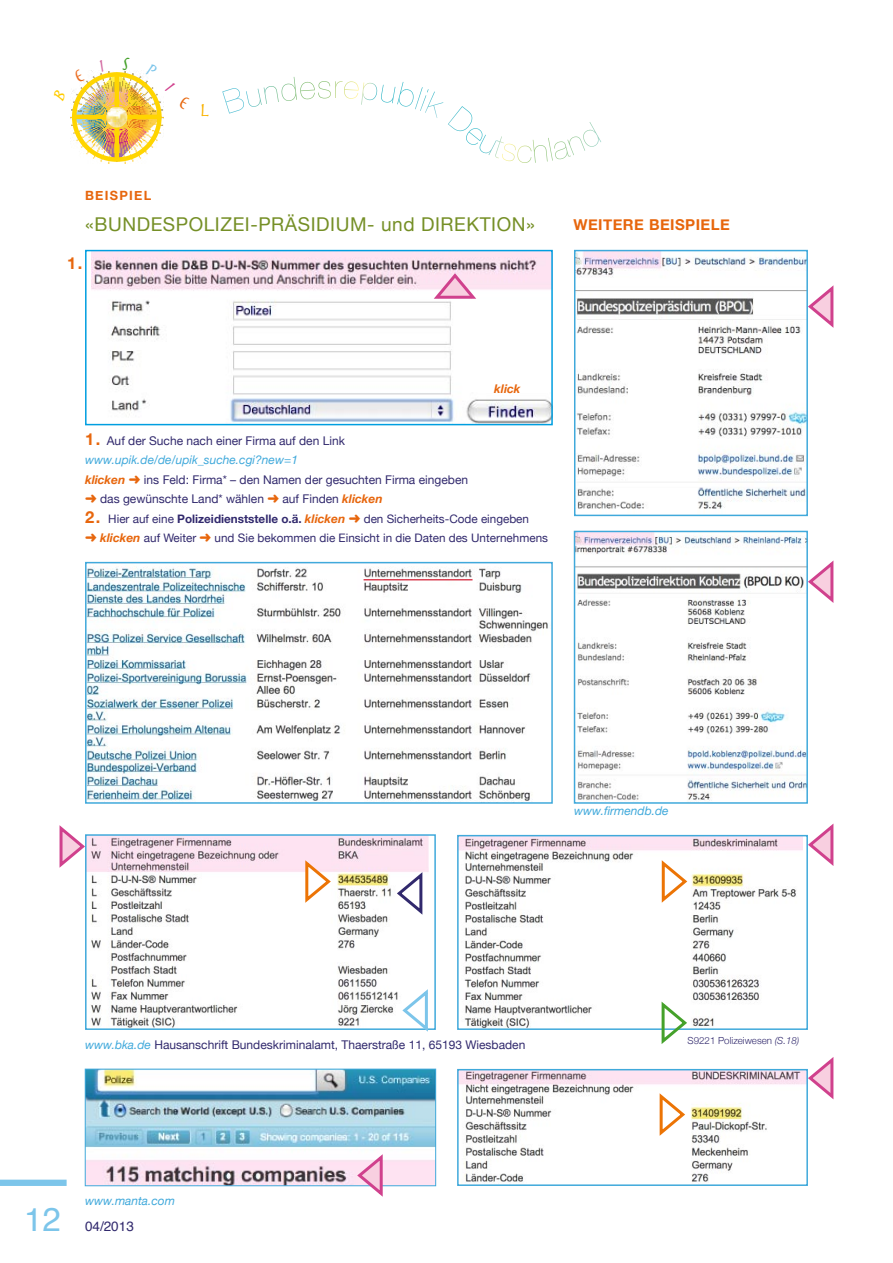
<style>
.page{position:relative;width:893px;height:1263px;background:#fff}
.page>*{position:absolute;margin:0;border:0;box-sizing:border-box;transform-origin:0 0}
.t1{font:33px "Helvetica";color:#7cc5ea}
.t2{font:19.05px "Helvetica Neue";letter-spacing:.03em;color:#758f26}
.t3{font:700 16.5px "Helvetica Neue";color:#e7660d}
.t4{font:700 15px "Helvetica Neue";letter-spacing:.03em;color:#e7660d}
.t5{font:13.5px "Helvetica";color:#31296d}
.t6{font:700 12.75px "Helvetica Neue";letter-spacing:.1em;color:#e7660d}
.t7{font:12px/19.5px "Helvetica Neue";color:#31296d}
.t8{font:italic 12px "Helvetica Neue";color:#40a9db}
.t9{font:italic 700 12px "Helvetica Neue";color:#e7660d}
.t10{font:11.7px/19.5px "Helvetica Neue";color:#31296d}
.t11{font:300 9.75px "Helvetica Neue";color:#31296d}
.s1{font-weight:700;font-size:16.5px;color:#e7660d}
.s2{font-style:italic;color:#40a9db}
.s3{font-weight:700;font-style:italic;color:#e7660d}
.s4{color:#e7660d}
.s5{font-weight:700}
.s6{font-weight:700;font-style:italic;font-size:12px;color:#e7660d}
.s7{font-style:italic}
</style>
<div class="page">
<img style="left:577px;top:534px;width:228px;height:267px">
<div style="left:574px;top:531px;width:234px;height:273px;border:2px solid #40a9db"></div>
<img style="left:88px;top:567px;width:461px;height:234px">
<div style="left:85px;top:562px;width:468px;height:242px;border:2px solid #40a9db"></div>
<hr style="left:364px;top:579px;width:109px;height:1px;background:#cd071e">
<img style="left:460px;top:1072px;width:345px;height:111px">
<div style="left:457px;top:1069px;width:351px;height:117px;border:2px solid #40a9db"></div>
<img style="left:460px;top:838px;width:343px;height:189px">
<div style="left:457px;top:835px;width:351px;height:195px;border:2px solid #40a9db"></div>
<img style="left:88px;top:837px;width:341px;height:190px">
<div style="left:85px;top:834px;width:351px;height:196px;border:2px solid #40a9db"></div>
<img style="left:91px;top:253px;width:459px;height:169px">
<div style="left:85px;top:250px;width:468px;height:175px;border:2px solid #009ee0"></div>
<svg style="left:433px;top:271px;width:46px;height:30px"></svg>
<img style="left:577px;top:253px;width:228px;height:256px">
<div style="left:574px;top:250px;width:234px;height:266px;border:2px solid #40a9db"></div>
<svg style="left:806px;top:282px;width:28px;height:47px"></svg>
<svg style="left:806px;top:823px;width:28px;height:44px"></svg>
<svg style="left:806px;top:1057px;width:28px;height:43px"></svg>
<svg style="left:59px;top:825px;width:28px;height:44px"></svg>
<svg style="left:806px;top:557px;width:28px;height:47px"></svg>
<svg style="left:659px;top:857px;width:31px;height:47px"></svg>
<svg style="left:395px;top:869px;width:30px;height:47px"></svg>
<svg style="left:303px;top:857px;width:30px;height:47px"></svg>
<svg style="left:657px;top:1090px;width:30px;height:47px"></svg>
<svg style="left:400px;top:986px;width:31px;height:46px"></svg>
<img style="left:87px;top:1071px;width:347px;height:113px">
<div style="left:85px;top:1069px;width:351px;height:117px;border:1px solid #40a9db"></div>
<svg style="left:659px;top:998px;width:30px;height:46px"></svg>
<div style="left:0;top:1180px;width:67px;height:6px;background:#7cc5ea"></div>
<svg style="left:355px;top:1151px;width:30px;height:46px"></svg>
<img style="left:72px;top:70px;width:92px;height:92px">
<p class="t6" style="left:85px;top:187px;width:68px">BEISPIEL</p>
<h2 class="t2" style="left:85px;top:213px;width:36px">«Bundespolizei</h2>
<h2 class="t2" style="left:250px;top:213px;width:60px">-präsidium</h2>
<h2 class="t2" style="left:367px;top:213px;width:67px">- und direktion</h2>
<h2 class="t2" style="left:526px;top:213px;width:10px">»</h2>
<h3 class="t3" style="left:67px;top:253px;width:17px">1.</h3>
<p class="t4" style="left:573px;top:216px;width:158px">WEITERE BEISPIELE</p>
<p class="t9" style="left:494px;top:382px;width:28px">klick</p>
<p class="t7" style="left:85px;top:431px;width:385px"><span class="s1">1.</span> Auf der Suche nach einer Firma auf den Link <span class="s2">www.upik.de/de/upik_suche.cgi?new=1<br></span><span class="s3">klicken</span> <span class="s4">➜</span> ins Feld: Firma* – den Namen der gesuchten Firma eingeben <span class="s4">➜</span> das gewünschte Land* wählen <span class="s4">➜</span> auf Finden <span class="s3">klicken</span></p>
<p class="t10" style="left:85px;top:509px;width:464px"><span class="s1">2.</span> Hier auf eine <span class="s5">POLIZEIDIENSTSTELLE O.Ä.</span> <span class="s6">klicken</span> <span class="s4">➜</span> den Sicherheits-Code eingeben<br><span class="s4">➜</span> <span class="s6">klicken</span> auf Weiter <span class="s4">➜</span> und Sie bekommen die Einsicht in die Daten des Unternehmens</p>
<p class="t8" style="left:574px;top:804px;width:96px">www.firmendb.de</p>
<p class="t7" style="left:85px;top:1035px;width:442px"><span class="s2">www.bka.de</span> Hausanschrift Bundeskriminalamt, Thaerstraße 11, 65193 Wiesbaden</p>
<p class="t11" style="left:688px;top:1035px;width:113px">S9221 Polizeiwesen <span class="s7">(S.18)</span></p>
<h1 class="t1" style="left:24px;top:1194px;width:38px">12</h1>
<p class="t8" style="left:85px;top:1194px;width:92px">www.manta.com</p>
<p class="t5" style="left:85px;top:1216px;width:50px">04/2013</p>
</div>
